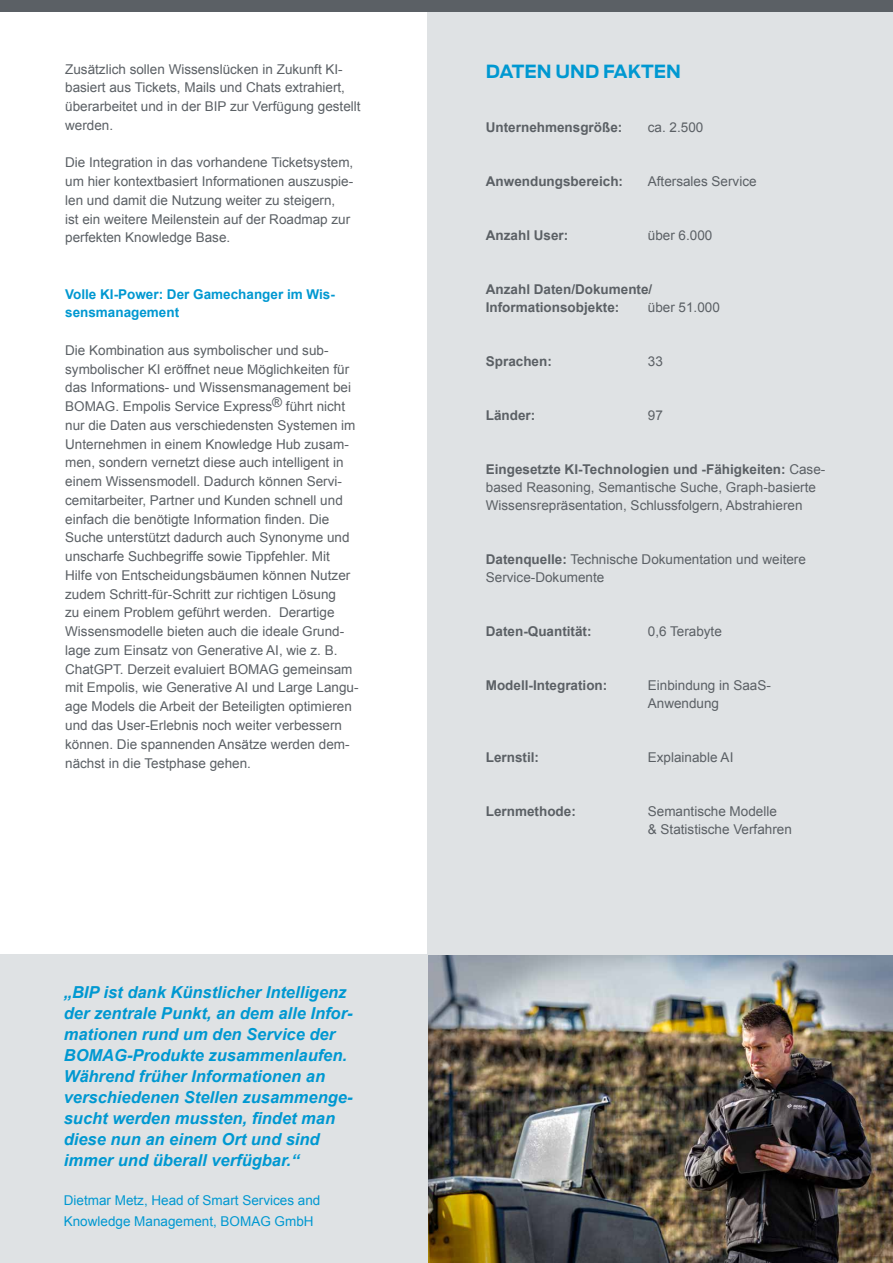
<style>
.page{position:relative;width:893px;height:1263px;background:#fff}
.page>*{position:absolute;margin:0;border:0;box-sizing:border-box;transform-origin:0 0}
.t1{font:700 18px "Antenna";color:#0098d1}
.t2{font:italic 700 16.5px/21px "Arial";color:#0098d1}
.t3{font:13.5px/18.8px "Arial";color:#5b6065}
.t4{font:700 13.5px/18px "Arial";color:#5b6065}
.t5{font:13.5px/21px "Arial";color:#0098d1}
.t6{font:700 13.5px/18.8px "Arial";color:#0098d1}
.s1{font-weight:700}
</style>
<div class="page">
<div style="left:0;top:0;width:893px;height:12px;background:#5b6065"></div>
<img style="left:427px;top:954px;width:466px;height:309px">
<div style="left:427px;top:12px;width:466px;height:942px;background:#dfe2e4"></div>
<div style="left:0;top:954px;width:427px;height:309px;background:#dfe2e4"></div>
<p class="t3" style="left:65px;top:60px;width:297px">Zusätzlich sollen Wissenslücken in Zukunft KI&shy;basiert aus Tickets, Mails und Chats extrahiert, überarbeitet und in der BIP zur Verfügung gestellt werden.</p>
<p class="t3" style="left:65px;top:153px;width:290px">Die Integration in das vorhandene Ticketsystem, um hier kontextbasiert Informationen auszuspie&shy;len und damit die Nutzung weiter zu steigern,<br>ist ein weitere Meilenstein auf der Roadmap zur perfekten Knowledge Base.</p>
<p class="t6" style="left:65px;top:285px;width:271px">Volle KI-Power: Der Gamechanger im Wis&shy;sensmanagement</p>
<p class="t3" style="left:65px;top:341px;width:295px">Die Kombination aus symbolischer und sub&shy;symbolischer KI eröffnet neue Möglichkeiten für das Informations- und Wissensmanagement bei BOMAG. Empolis Service Express® führt nicht nur die Daten aus verschiedensten Systemen im Unternehmen in einem Knowledge Hub zusam&shy;men, sondern vernetzt diese auch intelligent in einem Wissensmodell. Dadurch können Servi&shy;cemitarbeiter, Partner und Kunden schnell und einfach die benötigte Information finden. Die Suche unterstützt dadurch auch Synonyme und unscharfe Suchbegriffe sowie Tippfehler. Mit Hilfe von Entscheidungsbäumen können Nutzer zudem Schritt-für-Schritt zur richtigen Lösung<br>zu einem Problem geführt werden. Derartige Wissensmodelle bieten auch die ideale Grund&shy;lage zum Einsatz von Generative AI, wie z. B.<br>ChatGPT. Derzeit evaluiert BOMAG gemeinsam mit Empolis, wie Generative AI und Large Langu&shy;age Models die Arbeit der Beteiligten optimieren und das User-Erlebnis noch weiter verbessern können. Die spannenden Ansätze werden dem&shy;nächst in die Testphase gehen.</p>
<p class="t2" style="left:64px;top:982px;width:290px">„BIP ist dank Künstlicher Intelligenz der zentrale Punkt, an dem alle Infor&shy;mationen rund um den Service der BOMAG-Produkte zusammenlaufen.<br>Während früher Informationen an verschiedenen Stellen zusammenge&shy;sucht werden mussten, findet man diese nun an einem Ort und sind immer und überall verfügbar.“</p>
<p class="t5" style="left:64px;top:1190px;width:258px">Dietmar Metz, Head of Smart Services and<br>Knowledge Management, BOMAG GmbH</p>
<h1 class="t1" style="left:486px;top:61px;width:197px">DATEN UND FAKTEN</h1>
<p class="t4" style="left:486px;top:119px;width:138px">Unternehmensgröße:</p>
<p class="t3" style="left:648px;top:118px;width:57px">ca. 2.500</p>
<p class="t4" style="left:486px;top:173px;width:139px">Anwendungsbereich:</p>
<p class="t3" style="left:648px;top:172px;width:110px">Aftersales Service</p>
<p class="t4" style="left:486px;top:227px;width:84px">Anzahl User:</p>
<p class="t3" style="left:648px;top:226px;width:66px">über 6.000</p>
<p class="t4" style="left:486px;top:281px;width:168px">Anzahl Daten/Dokumente/<br>Informationsobjekte:</p>
<p class="t3" style="left:648px;top:298px;width:74px">über 51.000</p>
<p class="t4" style="left:486px;top:352px;width:68px">Sprachen:</p>
<p class="t3" style="left:648px;top:352px;width:17px">33</p>
<p class="t4" style="left:486px;top:406px;width:51px">Länder:</p>
<p class="t3" style="left:648px;top:406px;width:17px">97</p>
<p class="t3" style="left:486px;top:460px;width:341px;line-height:18px"><span class="s1">Eingesetzte KI-Technologien und -Fähigkeiten:</span> Case&shy;based Reasoning, Semantische Suche, Graph-basierte<br>Wissensrepräsentation, Schlussfolgern, Abstrahieren</p>
<p class="t3" style="left:486px;top:550px;width:322px;line-height:18px"><span class="s1">Datenquelle:</span> Technische Dokumentation und weitere<br>Service-Dokumente</p>
<p class="t4" style="left:486px;top:622px;width:107px">Daten-Quantität:</p>
<p class="t3" style="left:648px;top:622px;width:76px">0,6 Terabyte</p>
<p class="t4" style="left:486px;top:676px;width:123px">Modell-Integration:</p>
<p class="t3" style="left:648px;top:676px;width:125px;line-height:18px">Einbindung in SaaS-<br>Anwendung</p>
<p class="t4" style="left:486px;top:748px;width:55px">Lernstil:</p>
<p class="t3" style="left:648px;top:748px;width:87px">Explainable AI</p>
<p class="t4" style="left:486px;top:802px;width:92px">Lernmethode:</p>
<p class="t3" style="left:648px;top:802px;width:146px;line-height:18px">Semantische Modelle<br>&amp; Statistische Verfahren</p>
</div>
